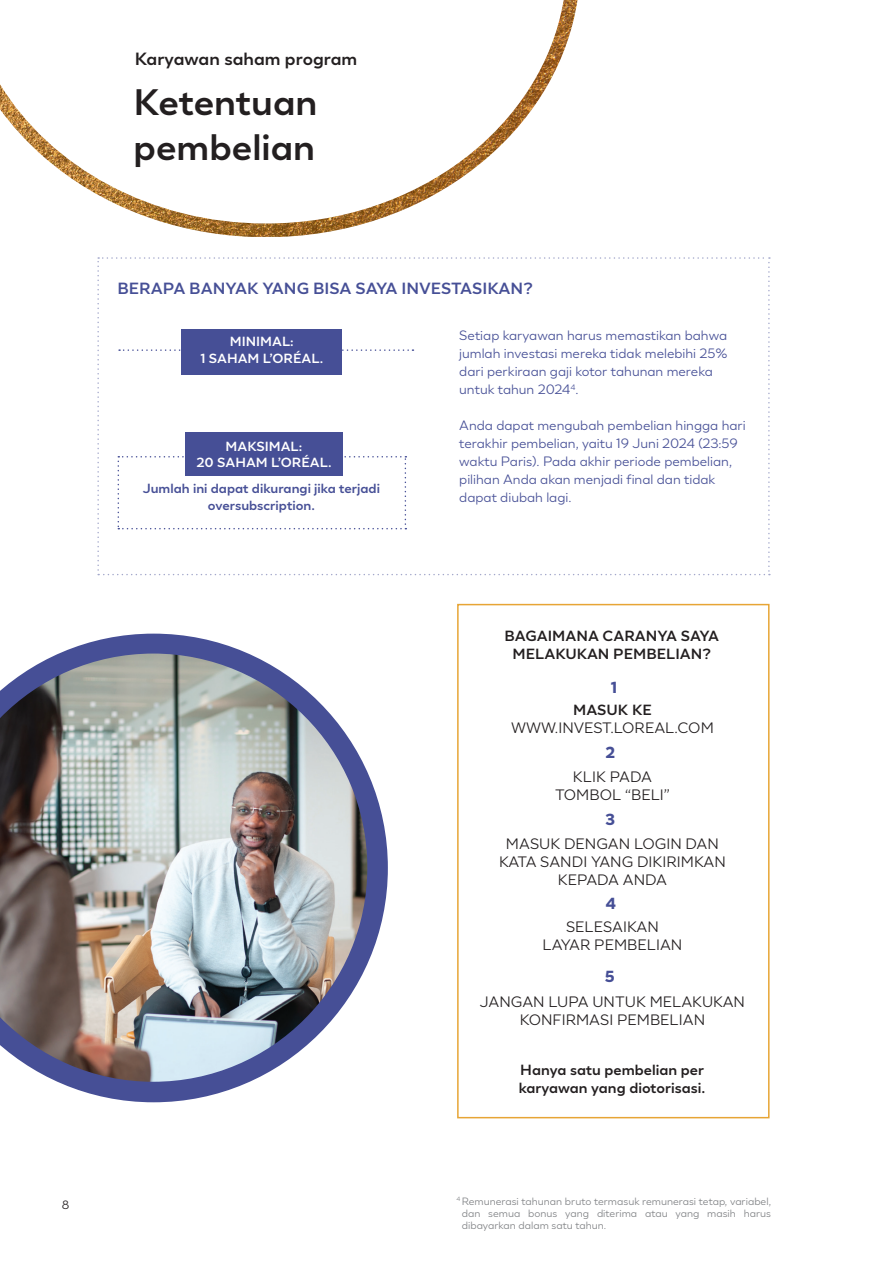
<style>
.page{position:relative;width:893px;height:1263px;background:#fff}
.page>*{position:absolute;margin:0;border:0;box-sizing:border-box;transform-origin:0 0}
.t1{font:700 37.5px/45px "LOREAL Essentielle";color:#231f20}
.t2{font:700 18px "LOREAL Essentielle";color:#231f20}
.t3{font:700 16.5px "LOREAL Essentielle";color:#464f96}
.t4{font:900 15.9px "LOREAL Essentielle";color:#464f96}
.t5{font:15px/18px "LOREAL Essentielle";color:#231f20;text-align:center}
.t6{font:700 15px/18px "LOREAL Essentielle";color:#231f20}
.t7{font:13.5px/18px "LOREAL Essentielle";color:#464f96}
.t8{font:700 13.5px/16.5px "LOREAL Essentielle";color:#464f96;text-align:center}
.t9{font:700 13.5px/16.2px "LOREAL Essentielle";color:#fff;text-align:center}
.t10{font:12px "LOREAL Essentielle";color:#231f20}
.t11{font:10.5px/12px "LOREAL Essentielle";color:#808285;text-align:justify}
.s1{font-weight:700}
</style>
<div class="page">
<div style="left:457px;top:604px;width:313px;height:514px;border:2px solid #e7a535"></div>
<svg style="left:97px;top:257px;width:673px;height:318px"></svg>
<div style="left:185px;top:432px;width:157px;height:44px;background:#464f96"></div>
<div style="left:181px;top:329px;width:160px;height:45px;background:#464f96"></div>
<img style="left:0;top:0;width:577px;height:237px">
<svg style="left:58px;top:634px;width:330px;height:468px"></svg>
<img style="left:0;top:653px;width:367px;height:429px">
<p class="t10" style="left:62px;top:1197px;width:9px">8</p>
<p class="t2" style="left:135px;top:47px;width:224px">Karyawan saham program</p>
<p class="t1" style="left:134px;top:80px;width:185px">Ketentuan pembelian</p>
<p class="t3" style="left:118px;top:278px;width:417px">BERAPA BANYAK YANG BISA SAYA INVESTASIKAN?</p>
<p class="t9" style="left:200px;top:333px;width:124px">MINIMAL:<br>1 SAHAM L’ORÉAL.</p>
<p class="t7" style="left:459px;top:327px;width:270px">Setiap karyawan harus memastikan bahwa jumlah investasi mereka tidak melebihi 25% dari perkiraan gaji kotor tahunan mereka untuk tahun 2024<sup>4</sup>.</p>
<p class="t7" style="left:459px;top:417px;width:288px">Anda dapat mengubah pembelian hingga hari terakhir pembelian, yaitu 19 Juni 2024 (23:59 waktu Paris). Pada akhir periode pembelian, pilihan Anda akan menjadi final dan tidak dapat diubah lagi.</p>
<p class="t9" style="left:196px;top:438px;width:137px">MAKSIMAL:<br>20 SAHAM L’ORÉAL.</p>
<p class="t8" style="left:143px;top:480px;width:239px">Jumlah ini dapat dikurangi jika terjadi oversubscription.</p>
<p class="t6" style="left:504px;top:627px;width:216px;text-align:center">BAGAIMANA CARANYA SAYA<br>MELAKUKAN PEMBELIAN?</p>
<p class="t4" style="left:611px;top:677px;width:8px">1</p>
<p class="t5" style="left:511px;top:701px;width:204px"><span class="s1">MASUK KE<br></span>WWW.INVEST.LOREAL.COM</p>
<p class="t4" style="left:605px;top:743px;width:11px">2</p>
<p class="t5" style="left:555px;top:768px;width:116px">KLIK PADA<br>TOMBOL “BELI”</p>
<p class="t4" style="left:605px;top:809px;width:11px">3</p>
<p class="t5" style="left:499px;top:834px;width:228px">MASUK DENGAN LOGIN DAN<br>KATA SANDI YANG DIKIRIMKAN<br>KEPADA ANDA</p>
<p class="t4" style="left:605px;top:894px;width:12px">4</p>
<p class="t5" style="left:542px;top:918px;width:141px">SELESAIKAN<br>LAYAR PEMBELIAN</p>
<p class="t4" style="left:605px;top:967px;width:11px">5</p>
<p class="t5" style="left:480px;top:992px;width:267px">JANGAN LUPA UNTUK MELAKUKAN<br>KONFIRMASI PEMBELIAN</p>
<p class="t6" style="left:519px;top:1061px;width:188px">Hanya satu pembelian per karyawan yang diotorisasi.</p>
<p class="t11" style="left:462px;top:1195px;width:311px;text-indent:-5px"><sup>4</sup> Remunerasi tahunan bruto termasuk remunerasi tetap, variabel, dan semua bonus yang diterima atau yang masih harus dibayarkan dalam satu tahun.</p>
</div>
